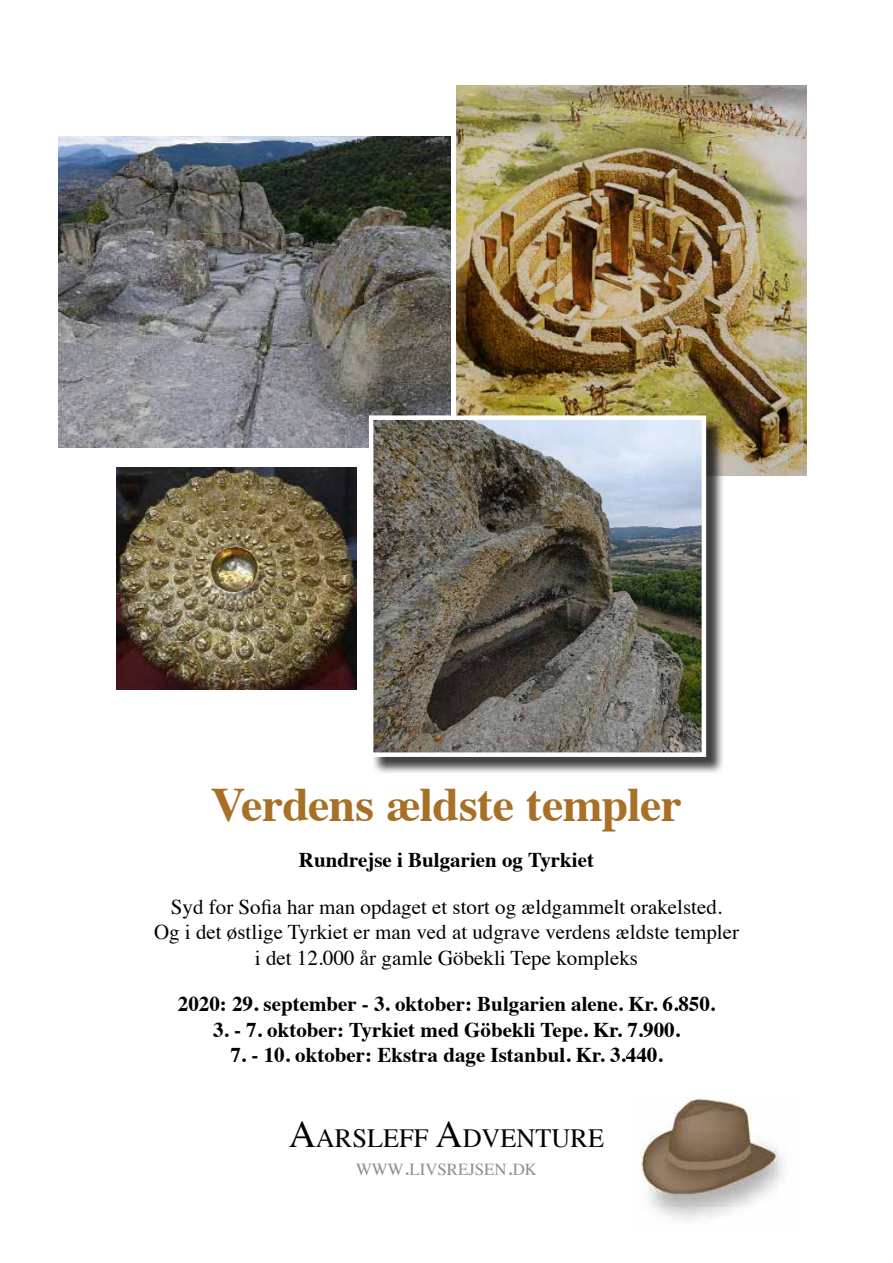
<style>
.page{position:relative;width:893px;height:1263px;background:#fff}
.page>*{position:absolute;margin:0;border:0;box-sizing:border-box;transform-origin:0 0}
.t1{font:700 48px "Times";letter-spacing:-.015em;color:#a87026}
.t2{font:26.25px "Times";color:#000}
.t3{font:700 21px "Times";color:#000}
.t4{font:21px/25.2px "Times";color:#000;text-align:center}
.t5{font:16.8px "Times";color:#8e8e8d}
.s1{font-size:37.5px}
.s2{font-size:24px}
</style>
<div class="page">
<img style="left:58px;top:136px;width:393px;height:312px">
<img style="left:641px;top:1098px;width:145px;height:121px">
<img style="left:457px;top:85px;width:350px;height:390px">
<div style="left:371px;top:418px;width:354px;height:358px;background:#000;opacity:.75"></div>
<img style="left:374px;top:420px;width:327px;height:332px">
<div style="left:369px;top:415px;width:337px;height:342px;border:4px solid #fff"></div>
<img style="left:117px;top:468px;width:239px;height:222px">
<h1 class="t1" style="left:211px;top:758px;width:473px">Verdens ældste templer</h1>
<p class="t3" style="left:299px;top:840px;width:297px">Rundrejse i Bulgarien og Tyrkiet</p>
<p class="t4" style="left:154px;top:893px;width:586px">Syd for Sofia har man opdaget et stort og ældgammelt orakelsted.<br>Og i det østlige Tyrkiet er man ved at udgrave verdens ældste templer i det 12.000 år gamle Göbekli Tepe kompleks</p>
<p class="t3" style="left:178px;top:984px;width:539px">2020: 29. september - 3. oktober: Bulgarien alene. Kr. 6.850.</p>
<p class="t3" style="left:213px;top:1009px;width:468px">3. - 7. oktober: Tyrkiet med Göbekli Tepe. Kr. 7.900.</p>
<p class="t3" style="left:230px;top:1035px;width:434px">7. - 10. oktober: Ekstra dage Istanbul. Kr. 3.440.</p>
<p class="t2" style="left:289px;top:1113px;width:317px"><span class="s1">A</span>ARSLEFF <span class="s1">A</span>DVENTURE</p>
<p class="t5" style="left:356px;top:1154px;width:182px">WWW<span class="s2">.</span>LIVSREJSEN<span class="s2">.</span>DK</p>
</div>
